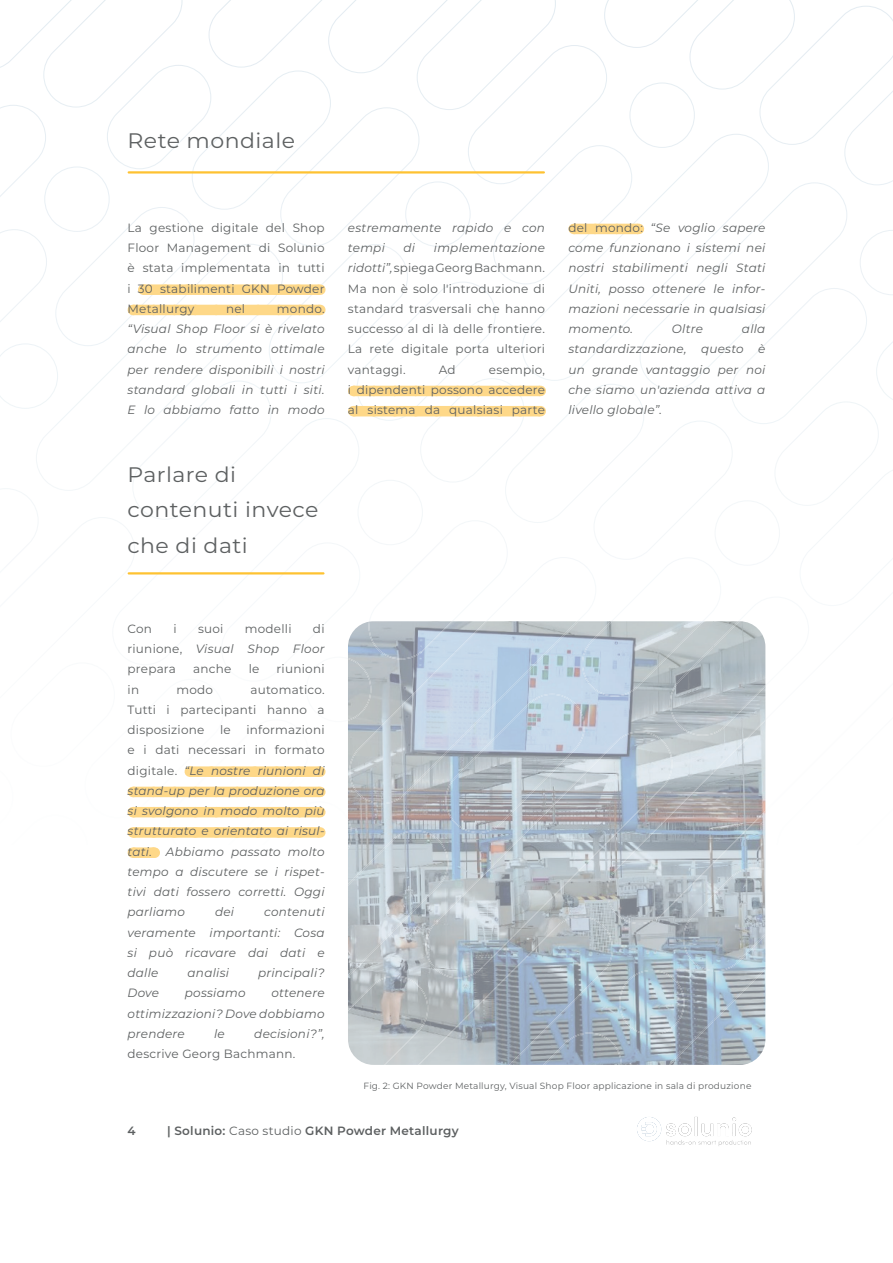
<style>
.page{position:relative;width:893px;height:1263px;background:#fff}
.page>*{position:absolute;margin:0;border:0;box-sizing:border-box;transform-origin:0 0}
.t1{font:21px/35.2px "Montserrat";letter-spacing:.02em;color:#5d6061;scale:1.05 1}
.t2{font:italic 12px/20.2px "Montserrat";letter-spacing:.02em;color:#5d6061;text-align:justify}
.t3{font:12px/20.2px "Montserrat";letter-spacing:.02em;color:#5d6061;text-align:justify}
.t4{font:600 12px "Montserrat";letter-spacing:.02em;color:#5d6061}
.t5{font:9px "Montserrat";letter-spacing:.02em;color:#5d6061}
.s1{font-style:italic}
.s2{font-style:normal}
.s3{font-weight:400}
</style>
<div class="page">
<svg style="left:0;top:145px;width:795px;height:430px"></svg>
<svg style="left:0;top:0;width:893px;height:145px"></svg>
<svg style="left:637px;top:1116px;width:115px;height:30px"></svg>
<img style="left:348px;top:621px;width:366px;height:444px">
<img style="left:713px;top:621px;width:52px;height:401px">
<hr style="left:129px;top:171px;width:415px;height:3px;background:#fec231">
<hr style="left:129px;top:572px;width:194px;height:2px;background:#fec231">
<div style="left:143px;top:284px;width:176px;height:11px;background:#fed888"></div>
<svg style="left:165px;top:284px;width:143px;height:1px"></svg>
<div style="left:133px;top:305px;width:186px;height:10px;background:#fed888"></div>
<div style="left:190px;top:766px;width:129px;height:11px;background:#fed888"></div>
<svg style="left:211px;top:766px;width:98px;height:1px"></svg>
<div style="left:133px;top:787px;width:186px;height:10px;background:#fed888"></div>
<div style="left:133px;top:807px;width:186px;height:10px;background:#fed888"></div>
<div style="left:133px;top:827px;width:186px;height:11px;background:#fed888"></div>
<svg style="left:154px;top:827px;width:155px;height:11px"></svg>
<div style="left:133px;top:847px;width:21px;height:11px;background:#fed888"></div>
<svg style="left:143px;top:847px;width:12px;height:11px"></svg>
<div style="left:353px;top:386px;width:187px;height:10px;background:#fed888"></div>
<div style="left:353px;top:406px;width:187px;height:10px;background:#fed888"></div>
<div style="left:574px;top:224px;width:64px;height:10px;background:#fed888"></div>
<h1 class="t1" style="left:128px;top:122px;width:161px">Rete mondiale</h1>
<p class="t3" style="left:128px;top:217px;width:199px">La gestione digitale del Shop Floor Management di Solunio è stata implementata in tutti i 30 stabilimenti GKN Powder Metallurgy</p>
<p class="t3" style="left:226px;top:298px;width:21px">nel</p>
<p class="t3" style="left:277px;top:298px;width:49px">mondo.</p>
<p class="t2" style="left:128px;top:318px;width:199px">“Visual Shop Floor si è rivelato anche lo strumento ottimale per rendere disponibili i nostri standard globali in tutti i siti.<br>E lo abbiamo fatto in modo</p>
<h1 class="t1" style="left:128px;top:456px;width:183px">Parlare di contenuti invece che di dati</h1>
<p class="t2" style="left:348px;top:217px;width:199px">estremamente rapido e con tempi</p>
<p class="t3" style="left:348px;top:237px;width:199px;text-indent:86px"><span class="s1">implementazione ridotti”,</span> spiega Georg Bachmann.<br>Ma non è solo l′introduzione di standard trasversali che hanno successo al di là delle frontiere.<br>La rete digitale porta ulteriori vantaggi.</p>
<p class="t2" style="left:404px;top:237px;width:13px">di</p>
<p class="t3" style="left:348px;top:359px;width:199px;text-indent:141px">esempio, i dipendenti possono accedere al sistema da qualsiasi parte</p>
<p class="t3" style="left:439px;top:359px;width:18px">Ad</p>
<p class="t2" style="left:568px;top:217px;width:199px"><span class="s2">del mondo:</span> “Se voglio sapere come funzionano i sistemi nei nostri stabilimenti negli Stati Uniti, posso ottenere le infor&shy;mazioni necessarie in qualsiasi momento.</p>
<p class="t2" style="left:568px;top:318px;width:199px;text-indent:174px">alla standardizzazione, questo è un grande vantaggio per noi che siamo un′azienda attiva a livello globale”.</p>
<p class="t2" style="left:672px;top:318px;width:33px">Oltre</p>
<p class="t3" style="left:128px;top:618px;width:26px">Con</p>
<p class="t3" style="left:173px;top:618px;width:5px">i</p>
<p class="t3" style="left:198px;top:618px;width:27px">suoi</p>
<p class="t3" style="left:245px;top:618px;width:48px">modelli</p>
<p class="t3" style="left:128px;top:618px;width:199px;text-indent:185px">di riunione, <span class="s1">Visual Shop Floor </span>prepara</p>
<p class="t3" style="left:193px;top:659px;width:40px">anche</p>
<p class="t3" style="left:249px;top:659px;width:12px">le</p>
<p class="t3" style="left:277px;top:659px;width:49px">riunioni</p>
<p class="t3" style="left:128px;top:679px;width:199px;text-indent:123px">automatico.<br>Tutti i partecipanti hanno a disposizione</p>
<p class="t3" style="left:128px;top:679px;width:13px">in</p>
<p class="t3" style="left:176px;top:679px;width:38px">modo</p>
<p class="t2" style="left:128px;top:719px;width:199px;text-indent:119px"><span class="s2">informazioni e i dati necessari in formato digitale.</span> “Le nostre riunioni di stand-up per la produzione ora si svolgono in modo molto più strutturato e orientato ai risul&shy;tati. Abbiamo passato molto tempo a discutere se i rispet&shy;tivi dati fossero corretti. Oggi parliamo</p>
<p class="t3" style="left:220px;top:719px;width:12px">le</p>
<p class="t2" style="left:128px;top:901px;width:199px;text-indent:137px">contenuti veramente importanti: Cosa si può ricavare dai dati e dalle</p>
<p class="t2" style="left:215px;top:901px;width:21px">dei</p>
<p class="t2" style="left:188px;top:962px;width:43px">analisi</p>
<p class="t2" style="left:258px;top:962px;width:68px">principali?</p>
<p class="t2" style="left:128px;top:982px;width:33px">Dove</p>
<p class="t2" style="left:185px;top:982px;width:62px">possiamo</p>
<p class="t2" style="left:128px;top:982px;width:199px;text-indent:144px">ottenere ottimizzazioni? Dove dobbiamo prendere</p>
<p class="t2" style="left:214px;top:1023px;width:12px">le</p>
<p class="t2" style="left:254px;top:1023px;width:72px">decisioni?”,</p>
<p class="t3" style="left:128px;top:1043px;width:169px">descrive Georg Bachmann.</p>
<p class="t5" style="left:364px;top:1079px;width:389px">Fig. 2: GKN Powder Metallurgy, Visual Shop Floor applicazione in sala di produzione</p>
<p class="t4" style="left:128px;top:1123px;width:10px">4</p>
<p class="t4" style="left:167px;top:1123px;width:293px">| Solunio: <span class="s3">Caso studio</span> GKN Powder Metallurgy</p>
</div>
